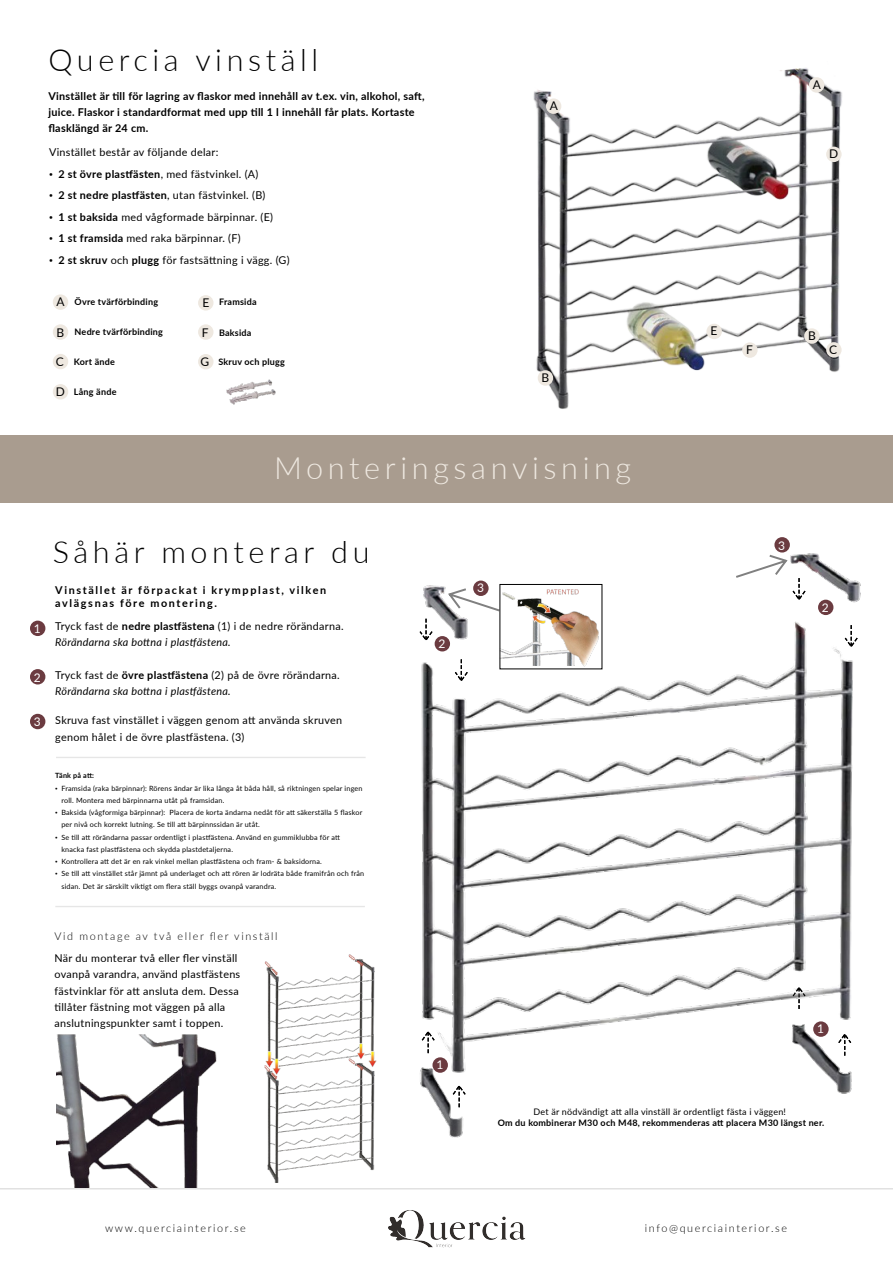
<style>
.page{position:relative;width:893px;height:1263px;background:#fff}
.page>*{position:absolute;margin:0;border:0;box-sizing:border-box;transform-origin:0 0}
.t1{font:300 30.75px "Lato";letter-spacing:.15em;color:#eee8e0}
.t2{font:300 30.6px "Lato";letter-spacing:.15em;color:#000}
.t3{font:12px "Lato";color:#000}
.t4{font:12px "Lato";color:#fff}
.t5{font:10.8px/16.2px "Lato";letter-spacing:.025em;color:#000}
.t6{font:700 10.8px/16.2px "Lato";letter-spacing:.025em;color:#000}
.t7{font:300 10.8px "Lato";letter-spacing:.15em;color:#000}
.t8{font:700 10.8px/12.9px "Lato";letter-spacing:.15em;color:#000}
.t9{font:700 9px "Lato";letter-spacing:.025em;color:#000}
.t10{font:9px "Lato";letter-spacing:.025em;color:#000}
.t11{font:7.2px/12.3px "Lato";letter-spacing:.025em;color:#000}
.t12{font:700 7.2px "Lato";letter-spacing:.025em;color:#000}
.s1{font-family:"Times New Roman";font-weight:400}
.s2{font-weight:400}
.s3{font-family:"Times New Roman"}
.s4{font-weight:700}
.s5{font-weight:400;font-size:12px}
.s6{font-style:italic}
</style>
<div class="page">
<img style="left:397px;top:584px;width:478px;height:606px">
<img style="left:420px;top:584px;width:55px;height:57px">
<img style="left:785px;top:537px;width:90px;height:72px">
<img style="left:782px;top:972px;width:78px;height:123px">
<img style="left:401px;top:1057px;width:99px;height:85px">
<svg style="left:418px;top:617px;width:16px;height:25px"></svg>
<svg style="left:454px;top:658px;width:15px;height:25px"></svg>
<svg style="left:843px;top:623px;width:16px;height:25px"></svg>
<svg style="left:421px;top:1030px;width:15px;height:25px"></svg>
<svg style="left:451px;top:1084px;width:16px;height:25px"></svg>
<svg style="left:791px;top:985px;width:16px;height:26px"></svg>
<svg style="left:837px;top:1032px;width:15px;height:25px"></svg>
<img style="left:533px;top:68px;width:309px;height:341px">
<div style="left:0;top:436px;width:893px;height:67px;background:#a99c8f"></div>
<img style="left:56px;top:1034px;width:161px;height:154px">
<div style="left:432px;top:1057px;width:16px;height:16px;background:#6b3b40;border-radius:50%"></div>
<hr style="left:0;top:1188px;width:893px;height:1px;background:#e0e0e0">
<div style="left:30px;top:621px;width:15px;height:15px;background:#6b3b40;border-radius:50%"></div>
<div style="left:30px;top:669px;width:15px;height:15px;background:#6b3b40;border-radius:50%"></div>
<div style="left:30px;top:714px;width:15px;height:15px;background:#6b3b40;border-radius:50%"></div>
<div style="left:435px;top:636px;width:15px;height:15px;background:#6b3b40;border-radius:50%"></div>
<div style="left:818px;top:600px;width:15px;height:15px;background:#6b3b40;border-radius:50%"></div>
<div style="left:813px;top:1021px;width:16px;height:16px;background:#6b3b40;border-radius:50%"></div>
<div style="left:53px;top:294px;width:15px;height:16px;background:#eee8e0;border-radius:50%"></div>
<div style="left:546px;top:98px;width:15px;height:16px;background:#eee8e0;border-radius:50%"></div>
<div style="left:53px;top:324px;width:15px;height:16px;background:#eee8e0;border-radius:50%"></div>
<svg style="left:446px;top:587px;width:51px;height:26px"></svg>
<div style="left:53px;top:354px;width:15px;height:15px;background:#eee8e0;border-radius:50%"></div>
<div style="left:473px;top:580px;width:16px;height:16px;background:#6b3b40;border-radius:50%"></div>
<div style="left:774px;top:537px;width:16px;height:15px;background:#6b3b40;border-radius:50%"></div>
<div style="left:826px;top:342px;width:16px;height:16px;background:#eee8e0;border-radius:50%"></div>
<div style="left:53px;top:384px;width:15px;height:15px;background:#eee8e0;border-radius:50%"></div>
<div style="left:198px;top:295px;width:15px;height:16px;background:#eee8e0;border-radius:50%"></div>
<div style="left:198px;top:324px;width:15px;height:16px;background:#eee8e0;border-radius:50%"></div>
<div style="left:538px;top:370px;width:15px;height:16px;background:#eee8e0;border-radius:50%"></div>
<div style="left:706px;top:324px;width:16px;height:15px;background:#eee8e0;border-radius:50%"></div>
<div style="left:742px;top:342px;width:16px;height:16px;background:#eee8e0;border-radius:50%"></div>
<img style="left:226px;top:379px;width:50px;height:26px">
<div style="left:198px;top:354px;width:15px;height:15px;background:#eee8e0;border-radius:50%"></div>
<div style="left:826px;top:147px;width:16px;height:15px;background:#eee8e0;border-radius:50%"></div>
<hr style="left:55px;top:906px;width:310px;height:1px;background:#000">
<hr style="left:56px;top:757px;width:310px;height:1px;background:#000">
<img style="left:388px;top:1210px;width:138px;height:38px">
<img style="left:497px;top:584px;width:105px;height:91px">
<svg style="left:734px;top:553px;width:73px;height:48px"></svg>
<img style="left:264px;top:954px;width:113px;height:229px">
<div style="left:809px;top:77px;width:15px;height:16px;background:#eee8e0;border-radius:50%"></div>
<div style="left:804px;top:328px;width:16px;height:16px;background:#eee8e0;border-radius:50%"></div>
<h2 class="t2" style="left:48px;top:39px;width:271px">Quercia vinställ</h2>
<h3 class="t6" style="left:48px;top:87px;width:378px">Vinstället är till för lagring av flaskor med innehåll av t.ex. vin, alkohol, saft, juice. Flaskor i standardformat med upp till 1 l innehåll får plats. Kortaste flasklängd är 24 cm.</h3>
<h3 class="t5" style="left:49px;top:143px;width:171px">Vinstället består av följande delar:</h3>
<h3 class="t6" style="left:49px;top:165px;width:211px"><span class="s1">•</span> 2 st övre plastfästen<span class="s2">, med fästvinkel. (A)</span></h3>
<h3 class="t6" style="left:49px;top:187px;width:218px"><span class="s1">•</span> 2 st nedre plastfästen<span class="s2">, utan fästvinkel. (B)</span></h3>
<h3 class="t5" style="left:49px;top:208px;width:225px"><span class="s3">•</span> <span class="s4">1 st baksida</span> med vågformade bärpinnar. (E)</h3>
<h3 class="t5" style="left:49px;top:230px;width:193px"><span class="s3">•</span> <span class="s4">1 st framsida</span> med raka bärpinnar. (F)</h3>
<h3 class="t5" style="left:49px;top:251px;width:242px"><span class="s3">•</span> <span class="s4">2 st skruv</span> och <span class="s4">plugg</span> för fastsättning i vägg. (G)</h3>
<h3 class="t3" style="left:57px;top:293px;width:10px">A</h3>
<h3 class="t3" style="left:57px;top:324px;width:9px">B</h3>
<h3 class="t3" style="left:56px;top:353px;width:10px">C</h3>
<p class="t9" style="left:75px;top:295px;width:85px">Övre tvärförbinding</p>
<p class="t9" style="left:219px;top:295px;width:39px">Framsida</p>
<p class="t9" style="left:75px;top:325px;width:90px">Nedre tvärförbinding</p>
<p class="t9" style="left:74px;top:355px;width:43px">Kort ände</p>
<h3 class="t3" style="left:203px;top:294px;width:8px">E</h3>
<h3 class="t3" style="left:202px;top:324px;width:8px">F</h3>
<p class="t9" style="left:219px;top:326px;width:34px">Baksida</p>
<p class="t9" style="left:200px;top:355px;width:86px"><span class="s5">G</span> Skruv och plugg</p>
<p class="t9" style="left:56px;top:386px;width:62px"><span class="s5">D</span> Lång ände</p>
<h3 class="t3" style="left:550px;top:97px;width:10px">A</h3>
<h3 class="t3" style="left:542px;top:369px;width:9px">B</h3>
<h1 class="t1" style="left:274px;top:447px;width:359px">Monteringsanvisning</h1>
<h3 class="t4" style="left:34px;top:619px;width:8px">1</h3>
<h3 class="t4" style="left:34px;top:669px;width:8px">2</h3>
<h3 class="t4" style="left:34px;top:713px;width:8px">3</h3>
<h2 class="t2" style="left:53px;top:530px;width:318px">Såhär monterar du</h2>
<h3 class="t8" style="left:55px;top:583px;width:272px">Vinstället är förpackat i krympplast, vilken avlägsnas före montering.</h3>
<h3 class="t5" style="left:55px;top:617px;width:290px">Tryck fast de <span class="s4">nedre plastfästena</span> (1) i de nedre rörändarna.<br><span class="s6">Rörändarna ska bottna i plastfästena.</span></h3>
<h3 class="t5" style="left:55px;top:666px;width:286px">Tryck fast de <span class="s4">övre plastfästena</span> (2) på de övre rörändarna.<br><span class="s6">Rörändarna ska bottna i plastfästena.</span></h3>
<h3 class="t5" style="left:55px;top:712px;width:288px">Skruva fast vinstället i väggen genom att använda skruven genom hålet i de övre plastfästena. (3)</h3>
<p class="t12" style="left:55px;top:770px;width:40px">Tänk på att:</p>
<p class="t11" style="left:61px;top:782px;width:303px;text-indent:-6px"><span class="s3">•</span> Framsida (raka bärpinnar): Rörens ändar är lika långa åt båda håll, så riktningen spelar ingen roll. Montera med bärpinnarna utåt på framsidan.</p>
<p class="t11" style="left:61px;top:806px;width:302px;text-indent:-6px"><span class="s3">•</span> Baksida (vågformiga bärpinnar): Placera de korta ändarna nedåt för att säkerställa 5 flaskor per nivå och korrekt lutning. Se till att bärpinnssidan är utåt.</p>
<p class="t11" style="left:61px;top:830px;width:280px;text-indent:-6px"><span class="s3">•</span> Se till att rörändarna passar ordentligt i plastfästena. Använd en gummiklubba för att knacka fast plastfästena och skydda plastdetaljerna.</p>
<p class="t11" style="left:55px;top:855px;width:268px"><span class="s3">•</span> Kontrollera att det är en rak vinkel mellan plastfästena och fram- &amp; baksidorna.</p>
<p class="t11" style="left:61px;top:867px;width:304px;text-indent:-6px"><span class="s3">•</span> Se till att vinstället står jämnt på underlaget och att rören är lodräta både framifrån och från sidan. Det är särskilt viktigt om flera ställ byggs ovanpå varandra.</p>
<h3 class="t7" style="left:55px;top:929px;width:225px">Vid montage av två eller fler vinställ</h3>
<h3 class="t5" style="left:55px;top:950px;width:187px">När du monterar två eller fler vinställ ovanpå varandra, använd plastfästens fästvinklar för att ansluta dem. Dessa tillåter fästning mot väggen på alla anslutningspunkter samt i toppen.</h3>
<h3 class="t4" style="left:438px;top:635px;width:8px">2</h3>
<h3 class="t4" style="left:477px;top:579px;width:8px">3</h3>
<h3 class="t4" style="left:436px;top:1056px;width:8px">1</h3>
<h3 class="t3" style="left:813px;top:76px;width:10px">A</h3>
<h3 class="t3" style="left:829px;top:145px;width:11px">D</h3>
<h3 class="t3" style="left:710px;top:322px;width:8px">E</h3>
<h3 class="t3" style="left:746px;top:341px;width:8px">F</h3>
<h3 class="t3" style="left:808px;top:327px;width:9px">B</h3>
<h3 class="t3" style="left:829px;top:341px;width:10px">C</h3>
<h3 class="t4" style="left:778px;top:537px;width:8px">3</h3>
<h3 class="t4" style="left:822px;top:599px;width:8px">2</h3>
<h3 class="t4" style="left:817px;top:1020px;width:8px">1</h3>
<p class="t10" style="left:533px;top:1106px;width:254px">Det är nödvändigt att alla vinställ är ordentligt fästa i väggen!</p>
<p class="t9" style="left:498px;top:1116px;width:328px">Om du kombinerar M30 och M48, rekommenderas att placera M30 längst ner.</p>
<h3 class="t7" style="left:105px;top:1220px;width:142px">www.querciainterior.se</h3>
<h3 class="t7" style="left:645px;top:1220px;width:144px">info@querciainterior.se</h3>
</div>
